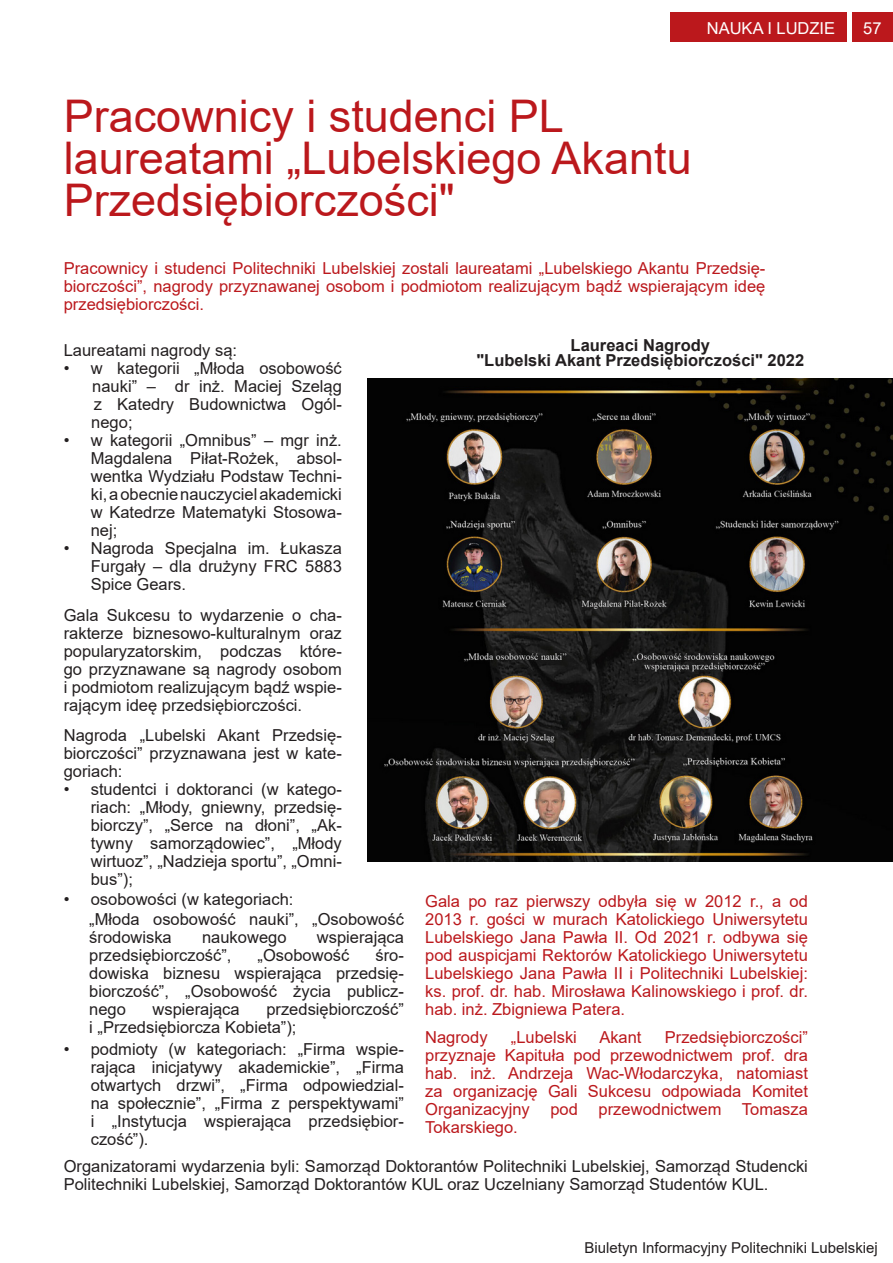
<style>
.page{position:relative;width:893px;height:1263px;background:#fff}
.page>*{position:absolute;margin:0;border:0;box-sizing:border-box;transform-origin:0 0}
.t1{font:45px "Arial";color:#bb181c}
.t2{font:16.5px/18px "Arial";color:#231f20;text-align:justify}
.t3{font:16.5px/18px "Arial";color:#bb181c;text-align:justify}
.t4{font:700 16.5px "Arial";color:#231f20}
.t5{font:16.5px "Arial";color:#fff}
.t6{font:15px "Arial";color:#231f20}
</style>
<div class="page">
<img style="left:368px;top:378px;width:525px;height:483px">
<div style="left:671px;top:13px;width:222px;height:29px;background:#bb181c"></div>
<hr style="left:847px;top:11px;width:4px;height:33px;background:#fff">
<p class="t5" style="left:707px;top:16px;width:130px">NAUKA I LUDZIE</p>
<p class="t5" style="left:863px;top:17px;width:20px">57</p>
<p class="t1" style="left:64px;top:85px;width:502px">Pracownicy i studenci PL</p>
<p class="t1" style="left:64px;top:127px;width:629px">laureatami „Lubelskiego Akantu</p>
<p class="t1" style="left:64px;top:169px;width:393px">Przedsiębiorczości"</p>
<p class="t3" style="left:64px;top:259px;width:703px">Pracownicy i studenci Politechniki Lubelskiej zostali laureatami „Lubelskiego Akantu Przedsię&shy;biorczości”, nagrody przyznawanej osobom i podmiotom realizującym bądź wspierającym ideę przedsiębiorczości.</p>
<p class="t2" style="left:64px;top:342px;width:175px">Laureatami nagrody są:</p>
<p class="t2" style="left:64px;top:360px;width:280px">• w kategorii „Młoda osobowość</p>
<p class="t2" style="left:92px;top:378px;width:251px">nauki” – dr inż. Maciej Szeląg z Katedry Budownictwa Ogól-</p>
<p class="t2" style="left:91px;top:414px;width:43px">nego;</p>
<p class="t2" style="left:91px;top:432px;width:253px;text-indent:-27px">• w kategorii „Omnibus” – mgr inż.<br>Magdalena Piłat-Rożek, absol&shy;wentka Wydziału Podstaw Techni&shy;ki, a obecnie nauczyciel akademicki w Katedrze Matematyki Stosowa&shy;nej;</p>
<p class="t2" style="left:91px;top:540px;width:253px;text-indent:-27px">• Nagroda Specjalna im. Łukasza Furgały – dla drużyny FRC 5883<br>Spice Gears.</p>
<p class="t2" style="left:64px;top:606px;width:280px">Gala Sukcesu to wydarzenie o cha&shy;rakterze biznesowo-kulturalnym oraz popularyzatorskim, podczas które&shy;go przyznawane są nagrody osobom i podmiotom realizującym bądź wspie&shy;rającym ideę przedsiębiorczości.</p>
<p class="t2" style="left:64px;top:726px;width:280px">Nagroda „Lubelski Akant Przedsię&shy;biorczości” przyznawana jest w kate&shy;goriach:</p>
<p class="t2" style="left:91px;top:780px;width:253px;text-indent:-27px">• studentci i doktoranci (w katego&shy;riach: „Młody, gniewny, przedsię&shy;biorczy”, „Serce na dłoni”, „Ak&shy;tywny samorządowiec”, „Młody wirtuoz”, „Nadzieja sportu”, „Omni&shy;bus”);</p>
<p class="t4" style="left:571px;top:334px;width:141px">Laureaci Nagrody</p>
<p class="t4" style="left:476px;top:349px;width:329px">"Lubelski Akant Przedsiębiorczości" 2022</p>
<p class="t2" style="left:64px;top:890px;width:231px">• osobowości (w kategoriach:</p>
<p class="t3" style="left:425px;top:892px;width:384px">Gala po raz pierwszy odbyła się w 2012 r., a od</p>
<p class="t3" style="left:425px;top:910px;width:384px">2013 r. gości w murach Katolickiego Uniwersytetu</p>
<p class="t3" style="left:425px;top:928px;width:384px">Lubelskiego Jana Pawła II. Od 2021 r. odbywa się pod auspicjami Rektorów Katolickiego Uniwersytetu Lubelskiego Jana Pawła II i Politechniki Lubelskiej: ks. prof. dr. hab. Mirosława Kalinowskiego i prof. dr. hab. inż. Zbigniewa Patera.</p>
<p class="t3" style="left:425px;top:1028px;width:64px">Nagrody</p>
<p class="t3" style="left:511px;top:1028px;width:68px">„Lubelski</p>
<p class="t3" style="left:599px;top:1028px;width:44px">Akant</p>
<p class="t3" style="left:665px;top:1028px;width:145px">Przedsiębiorczości”</p>
<p class="t3" style="left:425px;top:1046px;width:384px">przyznaje Kapituła pod przewodnictwem prof. dra</p>
<p class="t3" style="left:425px;top:1064px;width:384px">hab. inż. Andrzeja Wac-Włodarczyka, natomiast</p>
<p class="t3" style="left:425px;top:1082px;width:384px">za organizację Gali Sukcesu odpowiada Komitet</p>
<p class="t3" style="left:425px;top:1100px;width:106px">Organizacyjny</p>
<p class="t3" style="left:550px;top:1100px;width:29px">pod</p>
<p class="t3" style="left:599px;top:1100px;width:211px">przewodnictwem Tomasza</p>
<p class="t3" style="left:425px;top:1118px;width:94px">Tokarskiego.</p>
<p class="t2" style="left:89px;top:910px;width:316px">„Młoda osobowość nauki”, „Osobowość środowiska</p>
<p class="t2" style="left:202px;top:928px;width:86px">naukowego</p>
<p class="t2" style="left:317px;top:928px;width:89px">wspierająca</p>
<p class="t2" style="left:89px;top:946px;width:144px">przedsiębiorczość”,</p>
<p class="t2" style="left:258px;top:946px;width:93px">„Osobowość</p>
<p class="t2" style="left:89px;top:946px;width:316px;text-indent:286px">śro&shy;dowiska biznesu wspierająca przedsię&shy;biorczość”, „Osobowość życia publicz&shy;nego</p>
<p class="t2" style="left:89px;top:1000px;width:316px;text-indent:177px">przedsiębiorczość” i „Przedsiębiorcza Kobieta”);</p>
<p class="t2" style="left:153px;top:1000px;width:89px">wspierająca</p>
<p class="t2" style="left:91px;top:1040px;width:315px;text-indent:-27px">• podmioty (w kategoriach: „Firma wspie&shy;rająca inicjatywy akademickie”, „Firma otwartych drzwi”, „Firma odpowiedzial&shy;na społecznie”, „Firma z perspektywami” i „Instytucja wspierająca przedsiębior&shy;czość”).</p>
<p class="t2" style="left:64px;top:1157px;width:746px">Organizatorami wydarzenia byli: Samorząd Doktorantów Politechniki Lubelskiej, Samorząd Studencki<br>Politechniki Lubelskiej, Samorząd Doktorantów KUL oraz Uczelniany Samorząd Studentów KUL.</p>
<p class="t6" style="left:584px;top:1238px;width:295px">Biuletyn Informacyjny Politechniki Lubelskiej</p>
</div>
